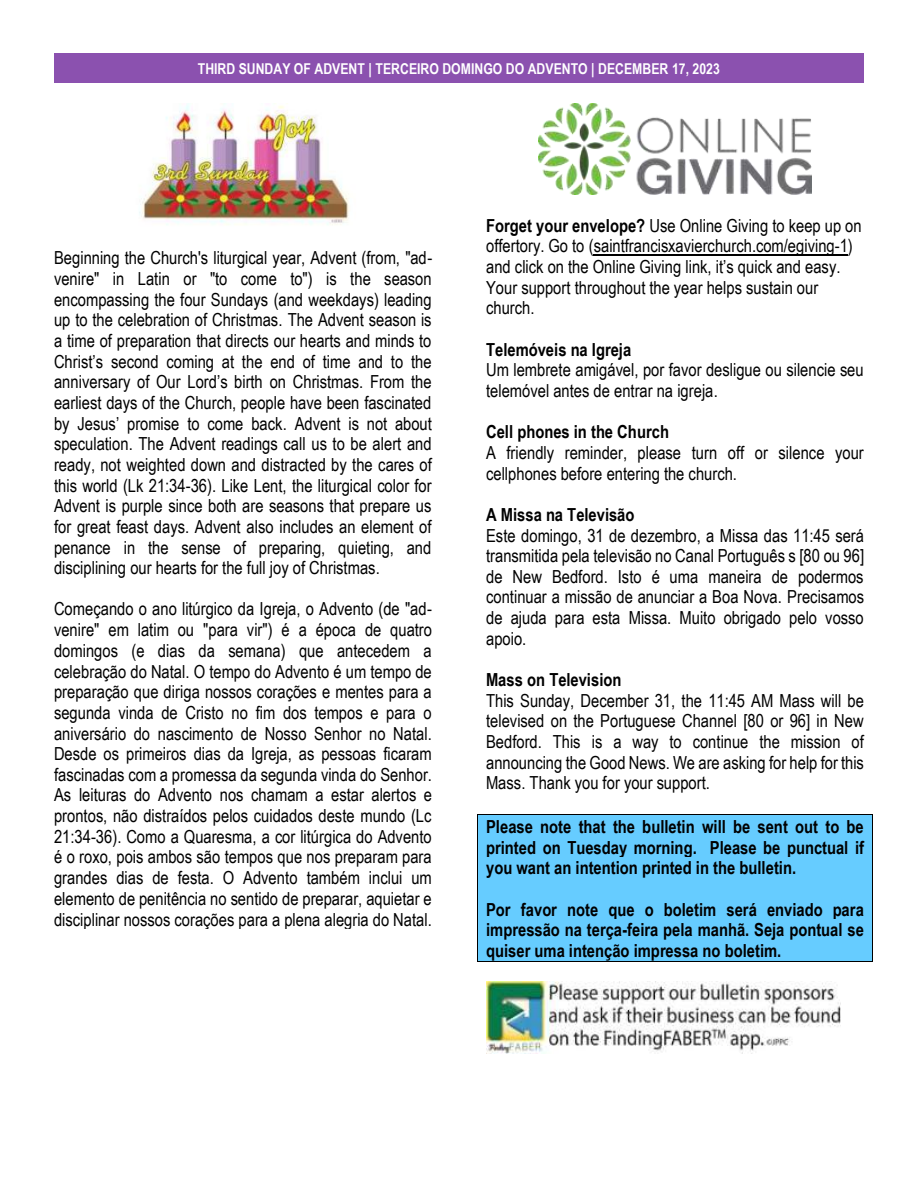
<style>
.page{position:relative;width:918px;height:1188px;background:#fff}
.page>*{position:absolute;margin:0;border:0;box-sizing:border-box;transform-origin:0 0}
.t1{font:18px/20.7px "Arial Narrow";color:#000;text-align:justify}
.t2{font:700 18px/20.7px "Arial Narrow";color:#000;text-align:justify}
.t3{font:700 15px "Arial Narrow";color:#fff}
.s1{font-weight:700}
</style>
<div class="page">
<div style="left:54px;top:53px;width:810px;height:30px;background:#8b51af"></div>
<hr style="left:594px;top:254px;width:254px;height:2px;background:#000">
<div style="left:478px;top:815px;width:394px;height:22px;background:#6cf"></div>
<hr style="left:478px;top:814px;width:394px;height:1px;background:#000">
<div style="left:478px;top:837px;width:394px;height:20px;background:#6cf"></div>
<div style="left:478px;top:857px;width:394px;height:21px;background:#6cf"></div>
<div style="left:478px;top:878px;width:394px;height:21px;background:#6cf"></div>
<div style="left:478px;top:899px;width:394px;height:20px;background:#6cf"></div>
<div style="left:478px;top:919px;width:394px;height:21px;background:#6cf"></div>
<div style="left:478px;top:940px;width:394px;height:21px;background:#6cf"></div>
<hr style="left:478px;top:961px;width:394px;height:1px;background:#000">
<svg style="left:477px;top:814px;width:1px;height:148px"></svg>
<svg style="left:872px;top:814px;width:1px;height:148px"></svg>
<img style="left:139px;top:103px;width:210px;height:122px">
<img style="left:539px;top:103px;width:272px;height:91px">
<img style="left:486px;top:982px;width:354px;height:71px">
<p class="t3" style="left:198px;top:60px;width:524px">THIRD SUNDAY OF ADVENT | TERCEIRO DOMINGO DO ADVENTO | DECEMBER 17, 2023</p>
<p class="t1" style="left:54px;top:248px;width:380px">Beginning the Church's liturgical year, Advent (from, "ad&shy;venire" in Latin or "to come to") is the season encompassing the four Sundays (and weekdays) leading up to the celebration of Christmas. The Advent season is a time of preparation that directs our hearts and minds to Christ’s second coming at the end of time and to the anniversary of Our Lord’s birth on Christmas. From the earliest days of the Church, people have been fascinated by Jesus’ promise to come back. Advent is not about speculation. The Advent readings call us to be alert and ready, not weighted down and distracted by the cares of this world (Lk 21:34-36). Like Lent, the liturgical color for Advent is purple since both are seasons that prepare us for great feast days. Advent also includes an element of penance in the sense of preparing, quieting, and disciplining our hearts for the full joy of Christmas.</p>
<p class="t1" style="left:54px;top:599px;width:380px">Começando o ano litúrgico da Igreja, o Advento (de "ad&shy;venire" em latim ou "para vir") é a época de quatro domingos (e dias da semana) que antecedem a celebração do Natal. O tempo do Advento é um tempo de preparação que diriga nossos corações e mentes para a segunda vinda de Cristo no fim dos tempos e para o aniversário do nascimento de Nosso Senhor no Natal.<br>Desde os primeiros dias da Igreja, as pessoas ficaram fascinadas com a promessa da segunda vinda do Senhor.<br>As leituras do Advento nos chamam a estar alertos e prontos, não distraídos pelos cuidados deste mundo (Lc 21:34-36). Como a Quaresma, a cor litúrgica do Advento é o roxo, pois ambos são tempos que nos preparam para grandes dias de festa. O Advento também inclui um elemento de penitência no sentido de preparar, aquietar e disciplinar nossos corações para a plena alegria do Natal.</p>
<p class="t1" style="left:486px;top:215px;width:377px;text-align:left"><span class="s1">Forget your envelope?</span> Use Online Giving to keep up on offertory. Go to (saintfrancisxavierchurch.com/egiving-1) and click on the Online Giving link, it’s quick and easy.<br>Your support throughout the year helps sustain our church.</p>
<p class="t2" style="left:486px;top:339px;width:147px">Telemóveis na Igreja</p>
<p class="t1" style="left:486px;top:359px;width:379px">Um lembrete amigável, por favor desligue ou silencie seu telemóvel antes de entrar na igreja.</p>
<p class="t2" style="left:486px;top:421px;width:185px">Cell phones in the Church</p>
<p class="t1" style="left:486px;top:442px;width:379px">A friendly reminder, please turn off or silence your cellphones before entering the church.</p>
<p class="t2" style="left:486px;top:504px;width:150px">A Missa na Televisão</p>
<p class="t1" style="left:486px;top:525px;width:380px">Este domingo, 31 de dezembro, a Missa das 11:45 será transmitida pela televisão no Canal Português s [80 ou 96] de New Bedford. Isto é uma maneira de podermos continuar a missão de anunciar a Boa Nova. Precisamos de ajuda para esta Missa. Muito obrigado pelo vosso apoio.</p>
<p class="t2" style="left:486px;top:669px;width:137px">Mass on Television</p>
<p class="t1" style="left:486px;top:690px;width:379px">This Sunday, December 31, the 11:45 AM Mass will be televised on the Portuguese Channel [80 or 96] in New Bedford. This is a way to continue the mission of announcing the Good News. We are asking for help for this Mass. Thank you for your support.</p>
<p class="t2" style="left:486px;top:816px;width:379px">Please note that the bulletin will be sent out to be printed on Tuesday morning. Please be punctual if you want an intention printed in the bulletin.</p>
<p class="t2" style="left:486px;top:899px;width:379px">Por favor note que o boletim será enviado para impressão na terça-feira pela manhã. Seja pontual se quiser uma intenção impressa no boletim.</p>
</div>
